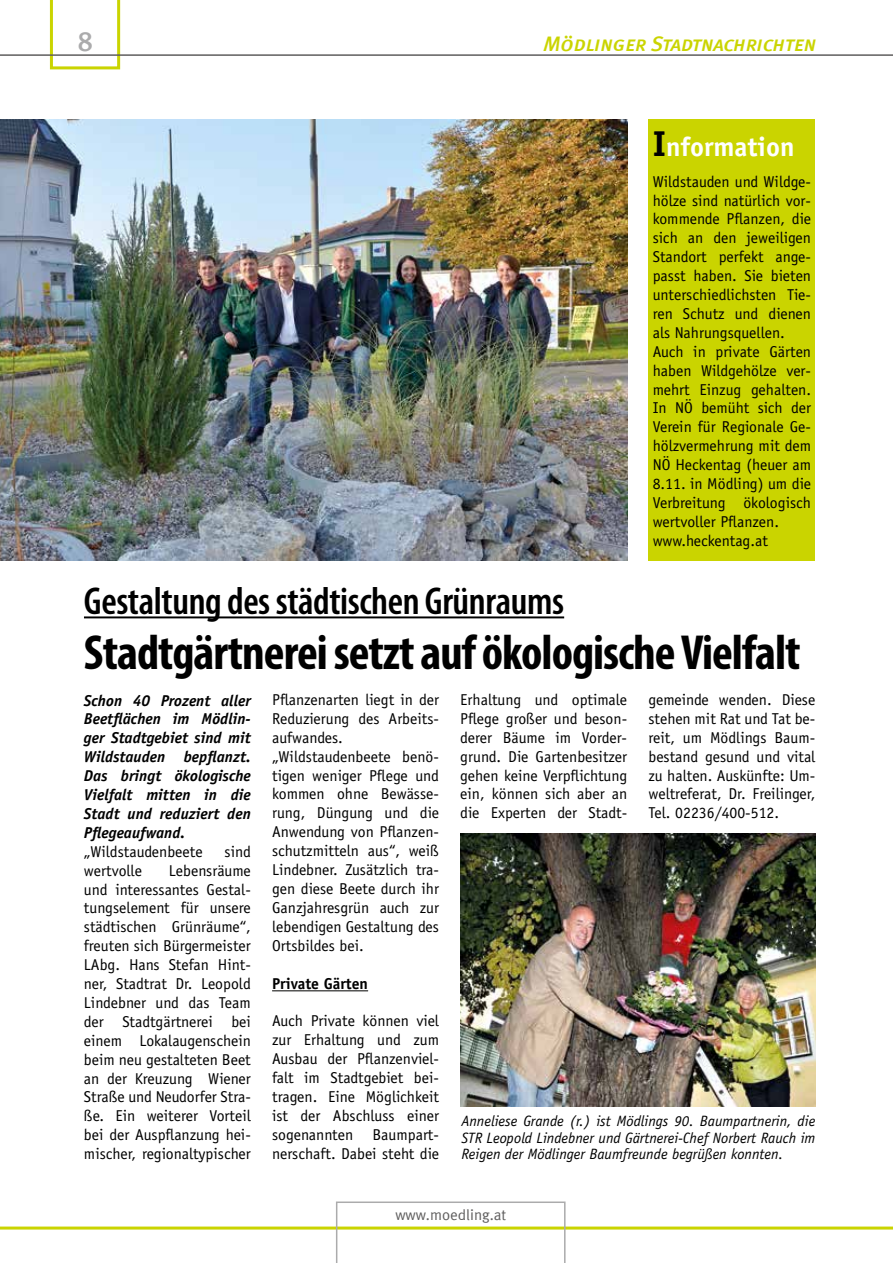
<style>
.page{position:relative;width:893px;height:1263px;background:#fff}
.page>*{position:absolute;margin:0;border:0;box-sizing:border-box;transform-origin:0 0}
.t1{font:700 condensed 49.5px "Myriad Pro";letter-spacing:-.02em;color:#000}
.t2{font:600 condensed 39px "Myriad Pro";letter-spacing:-.01em;color:#000}
.t3{font:28.05px "Meta Medium LF";color:#ababac;scale:.96 1}
.t4{font:700 27px "Officina Sans";color:#fff}
.t5{font:21px "Meta Medium Italic Caps";letter-spacing:-.01em;color:#cad400}
.t6{font:15.75px/18.9px "Officina Sans";color:#000;text-align:justify}
.t7{font:italic 700 15.75px/18.9px "Officina Sans";color:#000;text-align:justify}
.t8{font:700 15.75px "Officina Sans";color:#000}
.t9{font:italic 15px/16.5px "Officina Sans";color:#000;text-align:justify}
.t10{font:15px "Meta Normal";color:#5f5e5e}
.s1{font-size:36px;color:#000}
</style>
<div class="page">
<svg style="left:50px;top:0;width:70px;height:69px"></svg>
<hr style="left:0;top:54px;width:893px;height:2px;background:#5f5e5e">
<hr style="left:0;top:1226px;width:893px;height:3px;background:#cad400">
<svg style="left:336px;top:1201px;width:230px;height:62px"></svg>
<hr style="left:84px;top:616px;width:480px;height:2px;background:#000">
<hr style="left:272px;top:990px;width:96px;height:1px;background:#575756">
<hr style="left:272px;top:991px;width:96px;height:1px;background:#575756">
<img style="left:460px;top:833px;width:355px;height:273px">
<img style="left:0;top:119px;width:627px;height:441px">
<div style="left:648px;top:119px;width:167px;height:441px;background:#cad400"></div>
<h3 class="t3" style="left:78px;top:25px;width:17px">8</h3>
<h3 class="t5" style="left:543px;top:31px;width:275px">Mödlinger Stadtnachrichten</h3>
<h3 class="t4" style="left:653px;top:130px;width:143px"><span class="s1">I</span>nformation</h3>
<p class="t6" style="left:653px;top:172px;width:160px;text-align:left">Wildstauden und Wildge&shy;hölze sind natürlich vor&shy;kommende Pflanzen, die sich an den jeweiligen<br>Standort perfekt ange&shy;passt haben. Sie bieten unterschiedlichsten Tie&shy;ren Schutz und dienen als Nahrungsquellen.<br>Auch in private Gärten haben Wildgehölze ver&shy;mehrt Einzug gehalten.<br>In NÖ bemüht sich der<br>Verein für Regionale Ge&shy;hölzvermehrung mit dem<br>NÖ Heckentag (heuer am<br>8.11. in Mödling) um die<br>Verbreitung ökologisch wertvoller Pflanzen. www.heckentag.at</p>
<h2 class="t2" style="left:84px;top:579px;width:482px">Gestaltung des städtischen Grünraums</h2>
<h1 class="t1" style="left:84px;top:622px;width:718px">Stadtgärtnerei setzt auf ökologische Vielfalt</h1>
<p class="t7" style="left:84px;top:691px;width:168px">Schon 40 Prozent aller Beetflächen im Mödlin&shy;ger Stadtgebiet sind mit Wildstauden bepflanzt.<br>Das bringt ökologische Vielfalt mitten in die Stadt und reduziert den Pflegeaufwand.</p>
<p class="t6" style="left:84px;top:842px;width:120px">„Wildstaudenbeete</p>
<p class="t6" style="left:225px;top:842px;width:28px">sind</p>
<p class="t6" style="left:84px;top:861px;width:60px">wertvolle</p>
<p class="t6" style="left:84px;top:861px;width:168px;text-indent:85px">Lebensräume und interessantes Gestal&shy;tungselement für unsere städtischen Grünräume“, freuten sich Bürgermeister LAbg. Hans Stefan Hint&shy;ner, Stadtrat Dr. Leopold Lindebner und das Team der Stadtgärtnerei bei einem Lokalaugenschein beim neu gestalteten Beet an der Kreuzung Wiener Straße und Neudorfer Stra&shy;ße. Ein weiterer Vorteil bei der Auspflanzung hei&shy;mischer, regionaltypischer</p>
<p class="t6" style="left:272px;top:690px;width:168px;text-align:left">Pflanzenarten liegt in der<br>Reduzierung des Arbeits&shy;aufwandes. „Wildstaudenbeete benö&shy;tigen weniger Pflege und kommen ohne Bewässe&shy;rung, Düngung und die<br>Anwendung von Pflanzen&shy;schutzmitteln aus“, weiß<br>Lindebner. Zusätzlich tra&shy;gen diese Beete durch ihr<br>Ganzjahresgrün auch zur lebendigen Gestaltung des<br>Ortsbildes bei.</p>
<p class="t8" style="left:272px;top:973px;width:97px">Private Gärten</p>
<p class="t6" style="left:272px;top:1011px;width:168px">Auch Private können viel zur Erhaltung und zum Ausbau der Pflanzenviel&shy;falt im Stadtgebiet bei&shy;tragen. Eine Möglichkeit ist der Abschluss einer sogenannten Baumpart&shy;nerschaft. Dabei steht die</p>
<p class="t6" style="left:460px;top:690px;width:168px">Erhaltung und optimale Pflege großer und beson&shy;derer Bäume im Vorder&shy;grund. Die Gartenbesitzer gehen keine Verpflichtung ein, können sich aber an die Experten der Stadt-</p>
<p class="t6" style="left:648px;top:690px;width:168px">gemeinde wenden. Diese stehen mit Rat und Tat be&shy;reit, um Mödlings Baum&shy;bestand gesund und vital zu halten. Auskünfte: Um&shy;weltreferat, Dr. Freilinger, Tel. 02236/400-512.</p>
<p class="t9" style="left:461px;top:1113px;width:355px">Anneliese Grande (r.) ist Mödlings 90. Baumpartnerin, die STR Leopold Lindebner und Gärtnerei-Chef Norbert Rauch im Reigen der Mödlinger Baumfreunde begrüßen konnten.</p>
<p class="t10" style="left:395px;top:1206px;width:112px">www.moedling.at</p>
</div>
